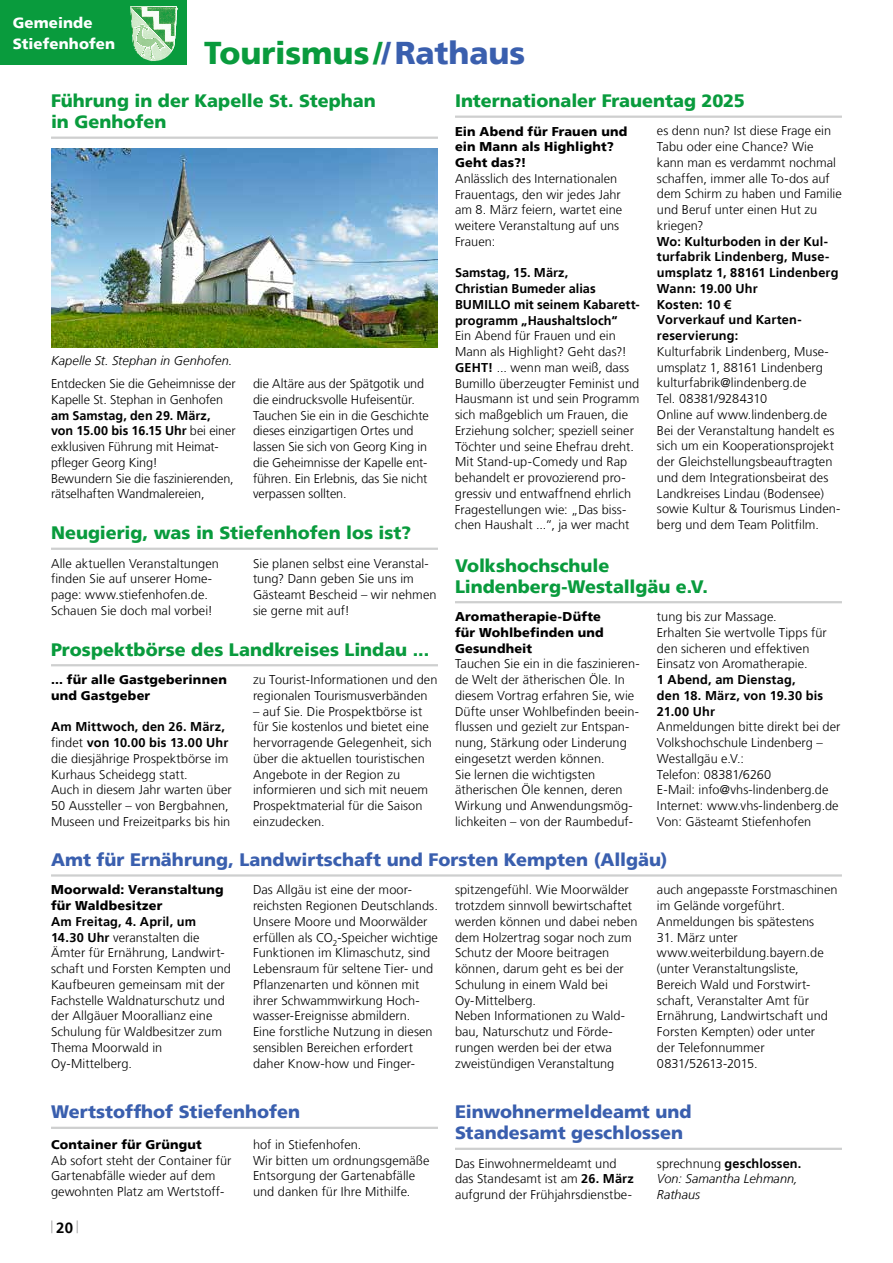
<style>
.page{position:relative;width:893px;height:1263px;background:#fff}
.page>*{position:absolute;margin:0;border:0;box-sizing:border-box;transform-origin:0 0}
.t1{font:900 31.5px "Frutiger LT";letter-spacing:-.005em;color:#099b3d}
.t2{font:900 18px/21px "Frutiger LT";color:#099b3d}
.t3{font:900 18px/21px "Frutiger LT";color:#3a5fae}
.t4{font:900 15px/21px "Frutiger LT";letter-spacing:.005em;color:#fff}
.t5{font:700 15px "Frutiger LT";color:#000}
.t6{font:300 12.75px/15.8px "Frutiger LT";letter-spacing:.005em;color:#000}
.t7{font:700 12.75px/15.8px "Frutiger LT";letter-spacing:.005em;color:#000}
.t8{font:900 12.75px/15.8px "Frutiger LT";letter-spacing:.015em;color:#000}
.t9{font:italic 300 12.75px/15.8px "Frutiger LT";letter-spacing:.005em;color:#000}
.s1{color:#3a5fae}
.s2{font-weight:700}
.s3{font-style:normal}
.s4{font-weight:700;font-style:normal}
</style>
<div class="page">
<div style="left:0;top:0;width:187px;height:65px;background:#099b3d"></div>
<img style="left:130px;top:6px;width:48px;height:56px">
<svg style="left:51px;top:1220px;width:2px;height:13px"></svg>
<svg style="left:77px;top:1220px;width:1px;height:13px"></svg>
<hr style="left:455px;top:116px;width:387px;height:2px;background:#cecfcf">
<hr style="left:51px;top:664px;width:387px;height:2px;background:#cecfcf">
<hr style="left:51px;top:548px;width:387px;height:2px;background:#cecfcf">
<hr style="left:455px;top:601px;width:387px;height:2px;background:#cecfcf">
<hr style="left:51px;top:137px;width:387px;height:2px;background:#cecfcf">
<img style="left:51px;top:149px;width:387px;height:198px">
<hr style="left:51px;top:874px;width:791px;height:3px;background:#cecfcf">
<hr style="left:51px;top:1127px;width:387px;height:2px;background:#cecfcf">
<hr style="left:455px;top:1148px;width:387px;height:2px;background:#cecfcf">
<p class="t4" style="left:13px;top:12px;width:104px">Gemeinde<br>Stiefenhofen</p>
<h1 class="t1" style="left:204px;top:34px;width:323px">Tourismus/<span class="s1">/Rathaus</span></h1>
<h2 class="t2" style="left:455px;top:90px;width:291px">Internationaler Frauentag 2025</h2>
<p class="t8" style="left:455px;top:123px;width:174px">Ein Abend für Frauen und ein Mann als Highlight?<br>Geht das?!</p>
<p class="t6" style="left:455px;top:171px;width:169px">Anlässlich des Internationalen<br>Frauentags, den wir jedes Jahr am 8. März feiern, wartet eine weitere Veranstaltung auf uns<br>Frauen:</p>
<p class="t7" style="left:455px;top:265px;width:186px">Samstag, 15. März,<br>Christian Bumeder alias<br>BUMILLO mit seinem Kabarett&shy;programm „Haushaltsloch“</p>
<p class="t6" style="left:455px;top:328px;width:186px">Ein Abend für Frauen und ein<br>Mann als Highlight? Geht das?!<br><span class="s2">GEHT!</span> ... wenn man weiß, dass<br>Bumillo überzeugter Feminist und<br>Hausmann ist und sein Programm sich maßgeblich um Frauen, die<br>Erziehung solcher; speziell seiner<br>Töchter und seine Ehefrau dreht.<br>Mit Stand-up-Comedy und Rap behandelt er provozierend pro&shy;gressiv und entwaffnend ehrlich<br>Fragestellungen wie: „Das biss&shy;chen Haushalt ...“, ja wer macht</p>
<h2 class="t2" style="left:51px;top:90px;width:326px">Führung in der Kapelle St. Stephan in Genhofen</h2>
<p class="t6" style="left:657px;top:123px;width:186px">es denn nun? Ist diese Frage ein<br>Tabu oder eine Chance? Wie kann man es verdammt nochmal schaffen, immer alle To-dos auf dem Schirm zu haben und Familie und Beruf unter einen Hut zu kriegen?</p>
<p class="t7" style="left:657px;top:233px;width:183px">Wo: Kulturboden in der Kul&shy;turfabrik Lindenberg, Muse&shy;umsplatz 1, 88161 Lindenberg<br>Wann: 19.00 Uhr<br>Kosten: 10 €<br>Vorverkauf und Karten&shy;reservierung:</p>
<p class="t6" style="left:657px;top:344px;width:185px">Kulturfabrik Lindenberg, Muse&shy;umsplatz 1, 88161 Lindenberg kulturfabrik@lindenberg.de<br>Tel. 08381/9284310<br>Online auf www.lindenberg.de<br>Bei der Veranstaltung handelt es sich um ein Kooperationsprojekt der Gleichstellungsbeauftragten und dem Integrationsbeirat des<br>Landkreises Lindau (Bodensee) sowie Kultur &amp; Tourismus Linden&shy;berg und dem Team Politfilm.</p>
<p class="t9" style="left:51px;top:353px;width:183px">Kapelle St. Stephan in Genhofen.</p>
<p class="t6" style="left:253px;top:376px;width:177px">die Altäre aus der Spätgotik und die eindrucksvolle Hufeisentür.<br>Tauchen Sie ein in die Geschichte dieses einzigartigen Ortes und lassen Sie sich von Georg King in die Geheimnisse der Kapelle ent&shy;führen. Ein Erlebnis, das Sie nicht verpassen sollten.</p>
<p class="t6" style="left:51px;top:376px;width:186px">Entdecken Sie die Geheimnisse der<br>Kapelle St. Stephan in Genhofen</p>
<p class="t6" style="left:51px;top:407px;width:186px"><span class="s2">am Samstag, den 29. März, von 15.00 bis 16.15 Uhr</span> bei einer exklusiven Führung mit Heimat&shy;pfleger Georg King!<br>Bewundern Sie die faszinierenden, rätselhaften Wandmalereien,</p>
<h2 class="t2" style="left:51px;top:522px;width:362px">Neugierig, was in Stiefenhofen los ist?</h2>
<p class="t6" style="left:51px;top:555px;width:169px">Alle aktuellen Veranstaltungen finden Sie auf unserer Home&shy;page: www.stiefenhofen.de.<br>Schauen Sie doch mal vorbei!</p>
<p class="t6" style="left:253px;top:555px;width:185px">Sie planen selbst eine Veranstal&shy;tung? Dann geben Sie uns im<br>Gästeamt Bescheid – wir nehmen sie gerne mit auf!</p>
<h2 class="t2" style="left:455px;top:555px;width:255px">Volkshochschule<br>Lindenberg-Westallgäu e.V.</h2>
<p class="t8" style="left:455px;top:609px;width:150px">Aromatherapie-Düfte für Wohlbefinden und<br>Gesundheit</p>
<p class="t6" style="left:455px;top:656px;width:186px">Tauchen Sie ein in die faszinieren&shy;de Welt der ätherischen Öle. In diesem Vortrag erfahren Sie, wie<br>Düfte unser Wohlbefinden beein&shy;flussen und gezielt zur Entspan&shy;nung, Stärkung oder Linderung eingesetzt werden können.<br>Sie lernen die wichtigsten ätherischen Öle kennen, deren<br>Wirkung und Anwendungsmög&shy;lichkeiten – von der Raumbeduf-</p>
<p class="t6" style="left:657px;top:609px;width:171px">tung bis zur Massage.<br>Erhalten Sie wertvolle Tipps für den sicheren und effektiven<br>Einsatz von Aromatherapie.</p>
<p class="t7" style="left:657px;top:672px;width:168px">1 Abend, am Dienstag,<br>den 18. März, von 19.30 bis<br>21.00 Uhr</p>
<p class="t6" style="left:657px;top:719px;width:185px">Anmeldungen bitte direkt bei der<br>Volkshochschule Lindenberg –<br>Westallgäu e.V.:<br>Telefon: 08381/6260<br>E-Mail: info@vhs-lindenberg.de<br>Internet: www.vhs-lindenberg.de<br>Von: Gästeamt Stiefenhofen</p>
<h2 class="t2" style="left:51px;top:639px;width:380px">Prospektbörse des Landkreises Lindau ...</h2>
<p class="t8" style="left:51px;top:672px;width:177px">... für alle Gastgeberinnen und Gastgeber</p>
<p class="t6" style="left:51px;top:719px;width:182px"><span class="s2">Am Mittwoch, den 26. März, </span>findet <span class="s2">von 10.00 bis 13.00 Uhr </span>die diesjährige Prospektbörse im<br>Kurhaus Scheidegg statt.<br>Auch in diesem Jahr warten über<br>50 Aussteller – von Bergbahnen,<br>Museen und Freizeitparks bis hin</p>
<p class="t6" style="left:253px;top:672px;width:186px">zu Tourist-Informationen und den regionalen Tourismusverbänden</p>
<p class="t6" style="left:253px;top:703px;width:180px">– auf Sie. Die Prospektbörse ist für Sie kostenlos und bietet eine hervorragende Gelegenheit, sich über die aktuellen touristischen<br>Angebote in der Region zu informieren und sich mit neuem<br>Prospektmaterial für die Saison einzudecken.</p>
<h2 class="t3" style="left:51px;top:849px;width:618px">Amt für Ernährung, Landwirtschaft und Forsten Kempten (Allgäu)</h2>
<p class="t8" style="left:51px;top:882px;width:174px">Moorwald: Veranstaltung für Waldbesitzer</p>
<p class="t6" style="left:51px;top:914px;width:182px"><span class="s2">Am Freitag, 4. April, um<br>14.30 Uhr</span> veranstalten die<br>Ämter für Ernährung, Landwirt&shy;schaft und Forsten Kempten und<br>Kaufbeuren gemeinsam mit der<br>Fachstelle Waldnaturschutz und der Allgäuer Moorallianz eine<br>Schulung für Waldbesitzer zum<br>Thema Moorwald in<br>Oy-Mittelberg.</p>
<p class="t6" style="left:253px;top:882px;width:186px">Das Allgäu ist eine der moor&shy;reichsten Regionen Deutschlands.<br>Unsere Moore und Moorwälder erfüllen als CO<sub>2</sub>-Speicher wichtige<br>Funktionen im Klimaschutz, sind<br>Lebensraum für seltene Tier- und<br>Pflanzenarten und können mit ihrer Schwammwirkung Hoch&shy;wasser-Ereignisse abmildern.<br>Eine forstliche Nutzung in diesen sensiblen Bereichen erfordert daher Know-how und Finger-</p>
<p class="t6" style="left:455px;top:882px;width:184px">spitzengefühl. Wie Moorwälder trotzdem sinnvoll bewirtschaftet werden können und dabei neben dem Holzertrag sogar noch zum<br>Schutz der Moore beitragen können, darum geht es bei der<br>Schulung in einem Wald bei<br>Oy-Mittelberg.<br>Neben Informationen zu Wald&shy;bau, Naturschutz und Förde&shy;rungen werden bei der etwa zweistündigen Veranstaltung</p>
<p class="t6" style="left:657px;top:882px;width:182px">auch angepasste Forstmaschinen im Gelände vorgeführt.<br>Anmeldungen bis spätestens</p>
<p class="t6" style="left:657px;top:929px;width:172px">31. März unter www.weiterbildung.bayern.de (unter Veranstaltungsliste,<br>Bereich Wald und Forstwirt&shy;schaft, Veranstalter Amt für<br>Ernährung, Landwirtschaft und<br>Forsten Kempten) oder unter der Telefonnummer<br>0831/52613-2015.</p>
<h2 class="t3" style="left:51px;top:1101px;width:251px">Wertstoffhof Stiefenhofen</h2>
<p class="t8" style="left:51px;top:1136px;width:152px">Container für Grüngut</p>
<p class="t6" style="left:51px;top:1152px;width:182px">Ab sofort steht der Container für<br>Gartenabfälle wieder auf dem gewohnten Platz am Wertstoff-</p>
<p class="t6" style="left:253px;top:1137px;width:178px">hof in Stiefenhofen.<br>Wir bitten um ordnungsgemäße<br>Entsorgung der Gartenabfälle und danken für Ihre Mithilfe.</p>
<p class="t5" style="left:56px;top:1218px;width:18px">20</p>
<h2 class="t3" style="left:455px;top:1101px;width:238px">Einwohnermeldeamt und<br>Standesamt geschlossen</h2>
<p class="t6" style="left:455px;top:1155px;width:180px">Das Einwohnermeldeamt und das Standesamt ist am <span class="s2">26. März </span>aufgrund der Frühjahrsdienstbe-</p>
<p class="t9" style="left:657px;top:1155px;width:146px"><span class="s3">sprechnung</span> <span class="s4">geschlossen.<br></span>Von: Samantha Lehmann,<br>Rathaus</p>
</div>
